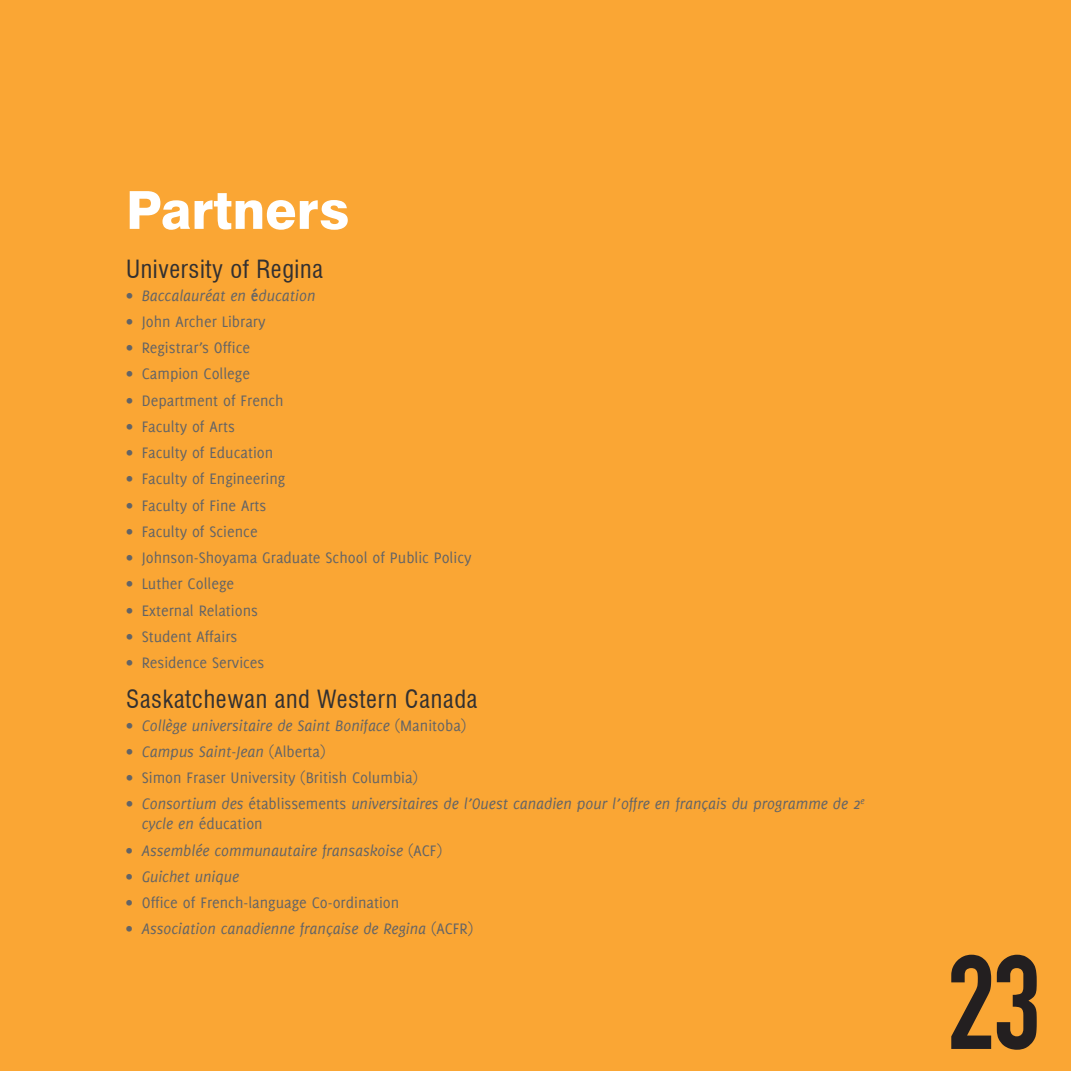
<style>
.page{position:relative;width:1071px;height:1071px;background:#faa634}
.page>*{position:absolute;margin:0;border:0;box-sizing:border-box;transform-origin:0 0}
.t1{font:131.25px "DIN Engschrift";color:#231f20}
.t2{font:800 52.5px "Swiss 721 BT";color:#fff}
.t3{font:condensed 24.5px "Swiss 721 BT";letter-spacing:.025em;color:#323031}
.t4{font:16.62px "Delicious";color:#636466}
.t5{font:italic 16.62px/19.9px "Delicious";color:#636466}
.s1{font-weight:700;font-style:normal}
.s2{font-style:normal}
</style>
<div class="page">
<h2 class="t2" style="left:126px;top:178px;width:225px">Partners</h2>
<h3 class="t3" style="left:126px;top:255px;width:199px">University of Regina</h3>
<p class="t5" style="left:126px;top:285px;width:191px">• Baccalauréat en <span class="s1">é</span>ducation</p>
<p class="t4" style="left:126px;top:312px;width:141px">• John Archer Library</p>
<p class="t4" style="left:126px;top:338px;width:126px">• Registrar’s Office</p>
<p class="t4" style="left:126px;top:365px;width:126px">• Campion College</p>
<p class="t4" style="left:126px;top:391px;width:159px">• Department of French</p>
<p class="t4" style="left:126px;top:417px;width:110px">• Faculty of Arts</p>
<p class="t4" style="left:126px;top:443px;width:149px">• Faculty of Education</p>
<p class="t4" style="left:126px;top:470px;width:161px">• Faculty of Engineering</p>
<p class="t4" style="left:126px;top:496px;width:142px">• Faculty of Fine Arts</p>
<p class="t4" style="left:126px;top:522px;width:133px">• Faculty of Science</p>
<p class="t4" style="left:126px;top:548px;width:347px">• Johnson-Shoyama Graduate School of Public Policy</p>
<p class="t4" style="left:126px;top:575px;width:110px">• Luther College</p>
<p class="t4" style="left:126px;top:601px;width:134px">• External Relations</p>
<p class="t4" style="left:126px;top:627px;width:113px">• Student Affairs</p>
<p class="t4" style="left:126px;top:653px;width:140px">• Residence Services</p>
<h3 class="t3" style="left:126px;top:685px;width:353px">Saskatchewan and Western Canada</h3>
<p class="t5" style="left:126px;top:715px;width:342px">• Collège universitaire de Saint Boniface <span class="s2">(Manitoba)</span></p>
<p class="t5" style="left:126px;top:741px;width:201px">• Campus Saint-Jean <span class="s2">(Alberta)</span></p>
<p class="t4" style="left:126px;top:768px;width:294px">• Simon Fraser University (British Columbia)</p>
<p class="t5" style="left:142px;top:794px;width:724px;text-indent:-16px">• Consortium des <span class="s2">établissements</span> universitaires de l’Ouest canadien pour l’offre en français du programme de 2<sup>e </sup>cycle en <span class="s2">éducation</span></p>
<p class="t5" style="left:126px;top:840px;width:318px">• Assemblée communautaire fransaskoise <span class="s2">(ACF)</span></p>
<p class="t5" style="left:126px;top:866px;width:115px">• Guichet unique</p>
<p class="t4" style="left:126px;top:893px;width:275px">• Office of French-language Co-ordination</p>
<p class="t5" style="left:126px;top:919px;width:349px">• Association canadienne française de Regina <span class="s2">(ACFR)</span></p>
<h1 class="t1" style="left:947px;top:926px;width:96px">23</h1>
</div>
